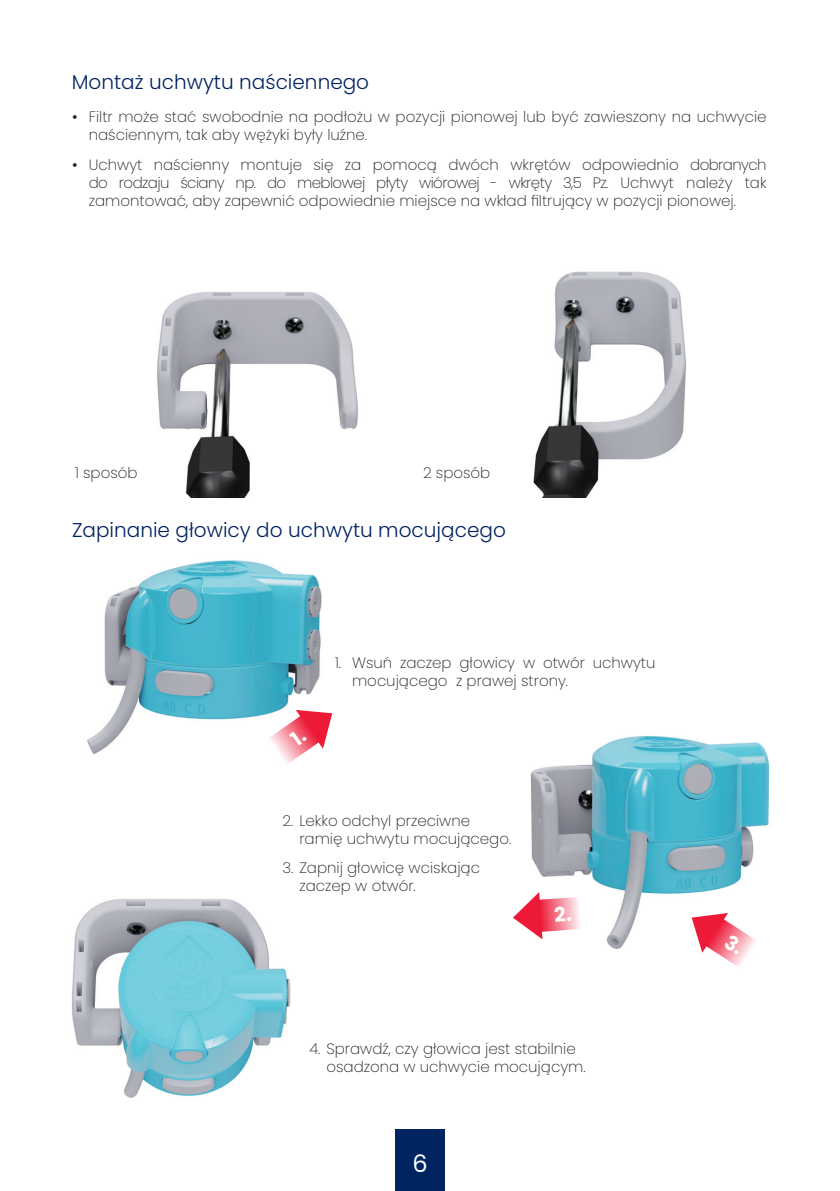
<style>
.page{position:relative;width:840px;height:1191px;background:#fff}
.page>*{position:absolute;margin:0;border:0;box-sizing:border-box;transform-origin:0 0}
.t1{font:24px "Poppins";color:#fff}
.t2{font:300 20px "Poppins";color:#002361}
.t3{font:200 15px/18px "Poppins";color:#231f20}
.s1{font-weight:400}
</style>
<div class="page">
<div style="left:395px;top:1129px;width:49px;height:62px;background:#002361"></div>
<img style="left:157px;top:292px;width:201px;height:205px">
<img style="left:533px;top:271px;width:154px;height:226px">
<img style="left:87px;top:560px;width:246px;height:194px">
<img style="left:530px;top:736px;width:240px;height:213px">
<img style="left:72px;top:899px;width:219px;height:199px">
<svg style="left:264px;top:710px;width:68px;height:54px"></svg>
<svg style="left:513px;top:892px;width:72px;height:47px"></svg>
<svg style="left:691px;top:913px;width:69px;height:54px"></svg>
<p class="t2" style="left:72px;top:70px;width:299px">Montaż uchwytu naściennego</p>
<p class="t3" style="left:89px;top:108px;width:679px;text-indent:-17px"><span class="s1">•</span> Filtr może stać swobodnie na podłożu w pozycji pionowej lub być zawieszony na uchwycie naściennym, tak aby wężyki były luźne.</p>
<p class="t3" style="left:89px;top:156px;width:678px;text-align:justify;text-indent:-17px"><span class="s1">•</span> Uchwyt naścienny montuje się za pomocą dwóch wkrętów odpowiednio dobranych do rodzaju ściany np. do meblowej płyty wiórowej - wkręty 3,5 Pz. Uchwyt należy tak zamontować, aby zapewnić odpowiednie miejsce na wkład filtrujący w pozycji pionowej.</p>
<p class="t3" style="left:75px;top:464px;width:64px">1 sposób</p>
<p class="t3" style="left:423px;top:464px;width:69px">2 sposób</p>
<p class="t2" style="left:72px;top:518px;width:435px">Zapinanie głowicy do uchwytu mocującego</p>
<p class="t3" style="left:352px;top:653px;width:304px;text-indent:-17px">1. Wsuń zaczep głowicy w otwór uchwytu mocującego z prawej strony.</p>
<p class="t3" style="left:299px;top:811px;width:213px;text-indent:-17px">2. Lekko odchyl przeciwne ramię uchwytu mocującego.</p>
<p class="t3" style="left:299px;top:859px;width:182px;text-indent:-17px">3. Zapnij głowicę wciskając zaczep w otwór.</p>
<p class="t3" style="left:326px;top:1039px;width:260px;text-indent:-17px">4. Sprawdź, czy głowica jest stabilnie osadzona w uchwycie mocującym.</p>
<h1 class="t1" style="left:412px;top:1150px;width:17px">6</h1>
</div>
